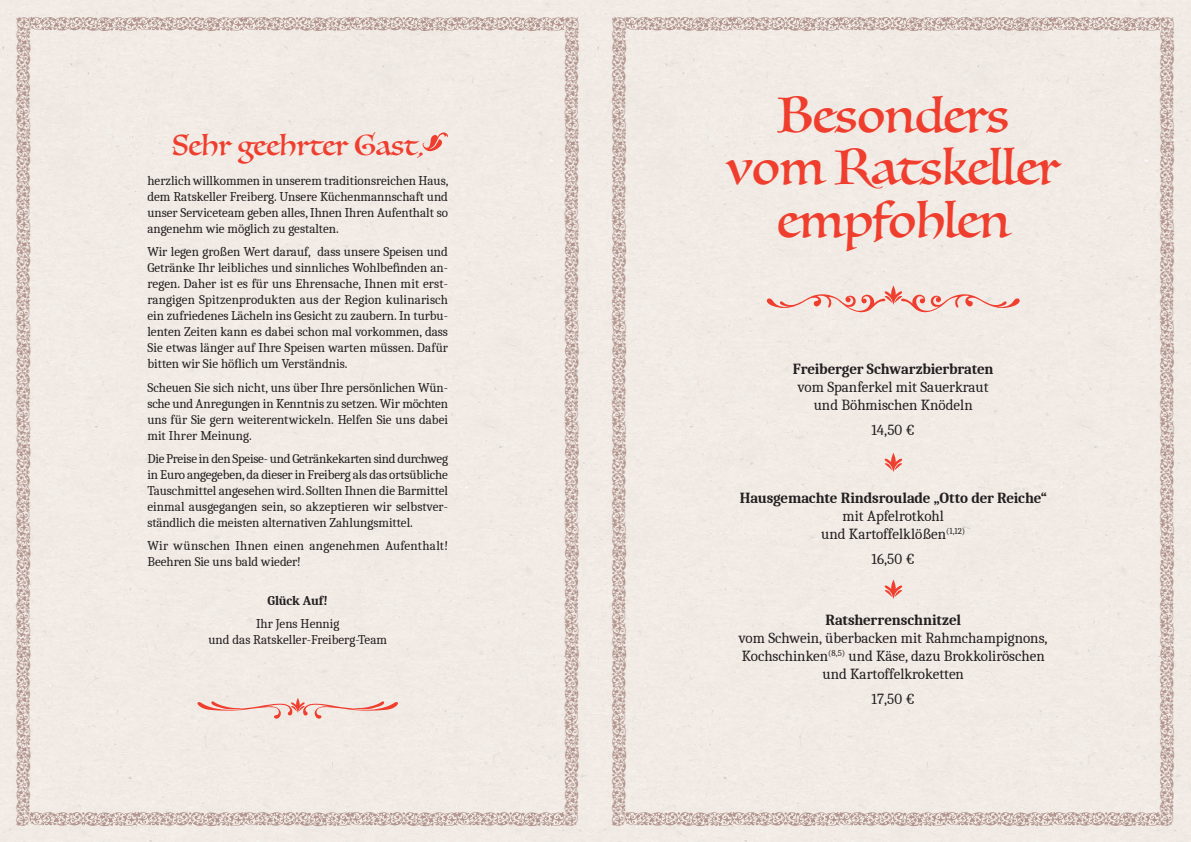
<style>
.page{position:relative;width:1191px;height:842px;background:#fff}
.page>*{position:absolute;margin:0;border:0;box-sizing:border-box;transform-origin:0 0}
.t1{font:48px/52.2px "Luminari";color:#ef3e2e;text-align:center}
.t2{font:28px "Luminari";color:#ef3e2e}
.t3{font:15px/18px "Caladea";color:#231f20;text-align:center}
.t4{font:700 15px "Caladea";letter-spacing:-.015em;color:#231f20}
.t5{font:13px/16px "Caladea";color:#231f20;text-align:justify}
.t6{font:700 13px "Caladea";letter-spacing:-.015em;color:#231f20}
</style>
<div class="page">
<div style="left:587px;top:0;width:604px;height:842px;background:#f1eae5"></div>
<div style="left:16px;top:17px;width:563px;height:809px;background:#f1eae5"></div>
<div style="left:612px;top:17px;width:562px;height:809px;background:#f1eae5"></div>
<h2 class="t2" style="left:172px;top:121px;width:253px">Sehr geehrter Gast,</h2>
<p class="t5" style="left:147px;top:173px;width:302px">herzlich willkommen in unserem traditionsreichen Haus, dem Ratskeller Freiberg. Unsere Küchenmannschaft und unser Serviceteam geben alles, Ihnen Ihren Aufenthalt so angenehm wie möglich zu gestalten.</p>
<p class="t5" style="left:147px;top:244px;width:302px">Wir legen großen Wert darauf, dass unsere Speisen und Getränke Ihr leibliches und sinnliches Wohlbefinden an&shy;regen. Daher ist es für uns Ehrensache, Ihnen mit erst&shy;rangigen Spitzenprodukten aus der Region kulinarisch ein zufriedenes Lächeln ins Gesicht zu zaubern. In turbu&shy;lenten Zeiten kann es dabei schon mal vorkommen, dass Sie etwas länger auf Ihre Speisen warten müssen. Dafür bitten wir Sie höflich um Verständnis.</p>
<p class="t5" style="left:147px;top:379px;width:302px">Scheuen Sie sich nicht, uns über Ihre persönlichen Wün&shy;sche und Anregungen in Kenntnis zu setzen. Wir möchten uns für Sie gern weiterentwickeln. Helfen Sie uns dabei mit Ihrer Meinung.</p>
<p class="t5" style="left:147px;top:450px;width:302px">Die Preise in den Speise- und Getränkekarten sind durchweg in Euro angegeben, da dieser in Freiberg als das ortsübliche Tauschmittel angesehen wird. Sollten Ihnen die Barmittel einmal ausgegangen sein, so akzeptieren wir selbstver&shy;ständlich die meisten alternativen Zahlungsmittel.</p>
<p class="t5" style="left:147px;top:537px;width:302px">Wir wünschen Ihnen einen angenehmen Aufenthalt!<br>Beehren Sie uns bald wieder!</p>
<p class="t6" style="left:268px;top:592px;width:62px">Glück Auf!</p>
<p class="t5" style="left:208px;top:615px;width:180px;text-align:center">Ihr Jens Hennig<br>und das Ratskeller-Freiberg-Team</p>
<h1 class="t1" style="left:727px;top:89px;width:334px">Besonders vom Ratskeller empfohlen</h1>
<p class="t4" style="left:793px;top:359px;width:202px">Freiberger Schwarzbierbraten</p>
<p class="t3" style="left:798px;top:377px;width:192px">vom Spanferkel mit Sauerkraut und Böhmischen Knödeln</p>
<p class="t3" style="left:871px;top:420px;width:45px">14,50 €</p>
<p class="t4" style="left:739px;top:488px;width:308px">Hausgemachte Rindsroulade „Otto der Reiche“</p>
<p class="t3" style="left:821px;top:506px;width:145px">mit Apfelrotkohl<br>und Kartoffelklößen<sup>(1,12)</sup></p>
<p class="t3" style="left:871px;top:549px;width:45px">16,50 €</p>
<p class="t4" style="left:825px;top:611px;width:137px">Ratsherrenschnitzel</p>
<p class="t3" style="left:739px;top:629px;width:310px">vom Schwein, überbacken mit Rahmchampignons,<br>Kochschinken<sup>(8,5)</sup> und Käse, dazu Brokkoliröschen und Kartoffelkroketten</p>
<p class="t3" style="left:871px;top:690px;width:45px">17,50 €</p>
</div>
